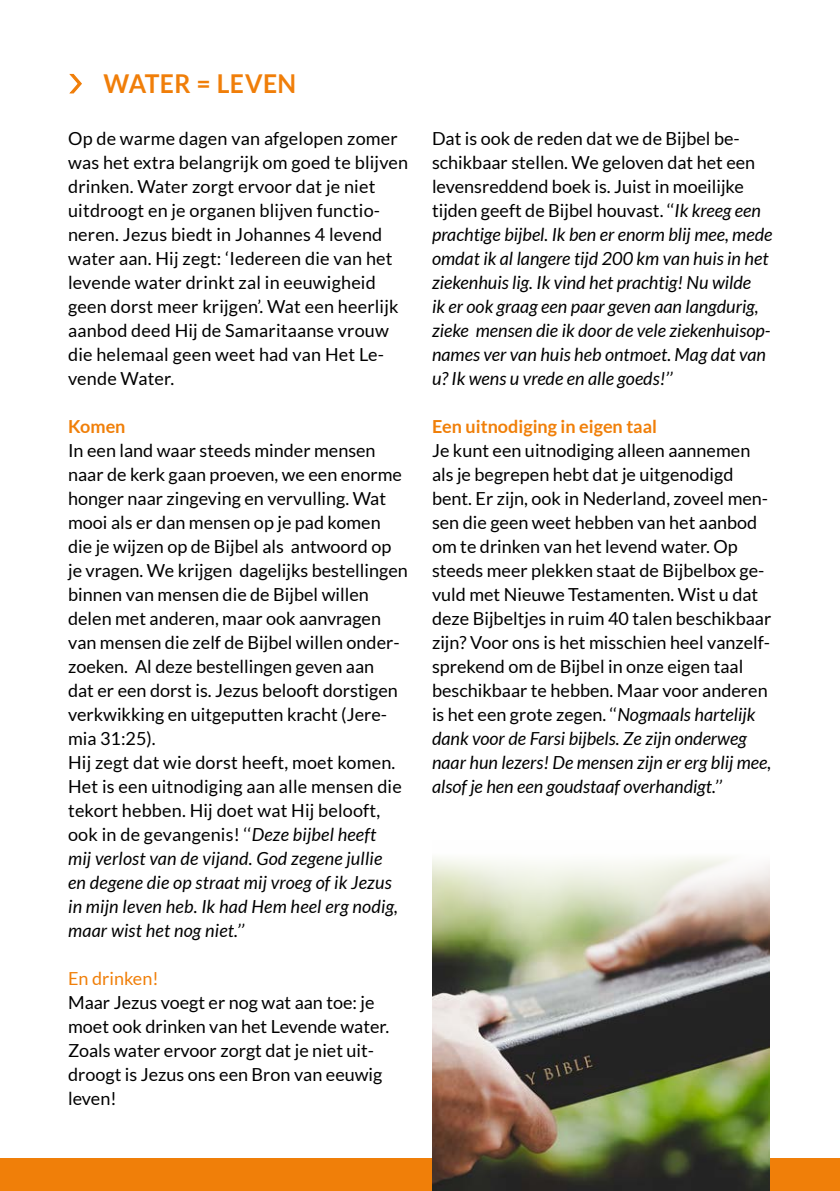
<style>
.page{position:relative;width:840px;height:1191px;background:#fff}
.page>*{position:absolute;margin:0;border:0;box-sizing:border-box;transform-origin:0 0}
.t1{font:700 26px "Lato";letter-spacing:.015em;color:#f07e09;scale:.95 1}
.t2{font:18px/24px "Lato";color:#000}
.t3{font:italic 18px/24px "Lato";color:#000}
.t4{font:700 18px "Lato";color:#f07f09}
.t5{font:18px "Lato";color:#f07f09}
.s1{font-style:italic}
.s2{font-style:normal}
</style>
<div class="page">
<div style="left:0;top:1158px;width:839px;height:33px;background:#f07f09"></div>
<img style="left:432px;top:857px;width:337px;height:334px">
<svg style="left:69px;top:73px;width:13px;height:21px"></svg>
<h1 class="t1" style="left:103px;top:69px;width:204px">WATER = LEVEN</h1>
<p class="t2" style="left:68px;top:126px;width:341px">Op de warme dagen van afgelopen zomer was het extra belangrijk om goed te blijven drinken. Water zorgt ervoor dat je niet uitdroogt en je organen blijven functio&shy;neren. Jezus biedt in Johannes 4 levend water aan. Hij zegt: ‘Iedereen die van het levende water drinkt zal in eeuwigheid geen dorst meer krijgen’. Wat een heerlijk aanbod deed Hij de Samaritaanse vrouw die helemaal geen weet had van Het Le&shy;vende Water.</p>
<p class="t4" style="left:68px;top:416px;width:59px">Komen</p>
<p class="t2" style="left:68px;top:438px;width:341px">In een land waar steeds minder mensen naar de kerk gaan proeven, we een enorme honger naar zingeving en vervulling. Wat mooi als er dan mensen op je pad komen die je wijzen op de Bijbel als antwoord op je vragen. We krijgen dagelijks bestellingen binnen van mensen die de Bijbel willen delen met anderen, maar ook aanvragen van mensen die zelf de Bijbel willen onder&shy;zoeken. Al deze bestellingen geven aan<br>dat er een dorst is. Jezus belooft dorstigen verkwikking en uitgeputten kracht (Jere&shy;mia 31:25).<br>Hij zegt dat wie dorst heeft, moet komen.<br>Het is een uitnodiging aan alle mensen die tekort hebben. Hij doet wat Hij belooft, ook in de gevangenis! ‘‘<span class="s1">Deze bijbel heeft<br>mij verlost van de vijand. God zegene jullie<br>en degene die op straat mij vroeg of ik Jezus in mijn leven heb. Ik had Hem heel erg nodig, maar wist het nog niet.’’</span></p>
<p class="t5" style="left:68px;top:968px;width:92px">En drinken!</p>
<p class="t2" style="left:68px;top:990px;width:322px">Maar Jezus voegt er nog wat aan toe: je moet ook drinken van het Levende water.<br>Zoals water ervoor zorgt dat je niet uit&shy;droogt is Jezus ons een Bron van eeuwig leven!</p>
<p class="t3" style="left:432px;top:127px;width:342px"><span class="s2">Dat is ook de reden dat we de Bijbel be&shy;schikbaar stellen. We geloven dat het een levensreddend boek is. Juist in moeilijke tijden geeft de Bijbel houvast. ‘‘</span>Ik kreeg een prachtige bijbel. Ik ben er enorm blij mee, mede omdat ik al langere tijd 200 km van huis in het ziekenhuis lig. Ik vind het prachtig! Nu wilde<br>ik er ook graag een paar geven aan langdurig, zieke mensen die ik door de vele ziekenhuisop&shy;names ver van huis heb ontmoet. Mag dat van u? Ik wens u vrede en alle goeds!’’</p>
<p class="t4" style="left:432px;top:416px;width:226px">Een uitnodiging in eigen taal</p>
<p class="t2" style="left:432px;top:438px;width:340px">Je kunt een uitnodiging alleen aannemen als je begrepen hebt dat je uitgenodigd bent. Er zijn, ook in Nederland, zoveel men&shy;sen die geen weet hebben van het aanbod om te drinken van het levend water. Op steeds meer plekken staat de Bijbelbox ge&shy;vuld met Nieuwe Testamenten. Wist u dat deze Bijbeltjes in ruim 40 talen beschikbaar zijn? Voor ons is het misschien heel vanzelf&shy;sprekend om de Bijbel in onze eigen taal beschikbaar te hebben. Maar voor anderen is het een grote zegen. ‘‘<span class="s1">Nogmaals hartelijk dank voor de Farsi bijbels. Ze zijn onderweg naar hun lezers! De mensen zijn er erg blij mee, alsof je hen een goudstaaf overhandigt.’’</span></p>
</div>
